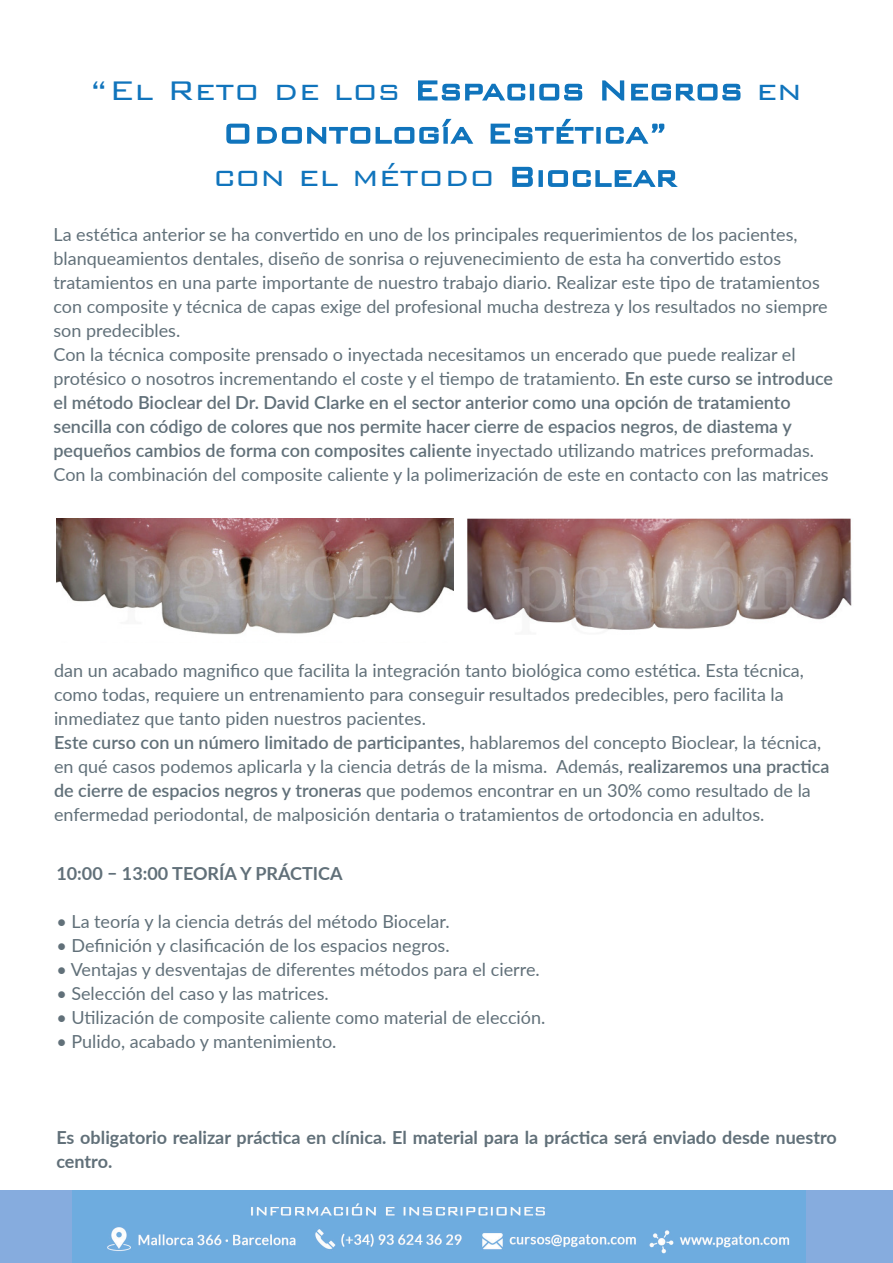
<style>
.page{position:relative;width:893px;height:1263px;background:#fff}
.page>*{position:absolute;margin:0;border:0;box-sizing:border-box;transform-origin:0 0}
.t1{font:300 36px/43.2px "Bank Gothic BT";color:#1074bc;text-align:center}
.t2{font:18px/24px "Lato";color:#617079}
.t3{font:700 18px/24px "Lato";color:#617079}
.s1{font-weight:600}
</style>
<div class="page">
<img style="left:71px;top:1190px;width:736px;height:73px">
<div style="left:0;top:1190px;width:71px;height:73px;background:#86acde"></div>
<div style="left:807px;top:1190px;width:86px;height:73px;background:#86acde"></div>
<img style="left:56px;top:519px;width:398px;height:116px">
<img style="left:467px;top:519px;width:385px;height:111px">
<p class="t1" style="left:89px;top:68px;width:715px">“El Reto de los Espacios Negros en<br>Odontología Estética”</p>
<p class="t1" style="left:213px;top:154px;width:465px">con el método Bioclear</p>
<p class="t2" style="left:53px;top:222px;width:776px">La estética anterior se ha convertido en uno de los principales requerimientos de los pacientes, blanqueamientos dentales, diseño de sonrisa o rejuvenecimiento de esta ha convertido estos tratamientos en una parte importante de nuestro trabajo diario. Realizar este tipo de tratamientos con composite y técnica de capas exige del profesional mucha destreza y los resultados no siempre son predecibles.</p>
<p class="t2" style="left:53px;top:342px;width:781px">Con la técnica composite prensado o inyectada necesitamos un encerado que puede realizar el protésico o nosotros incrementando el coste y el tiempo de tratamiento. <span class="s1">En este curso se introduce el método Bioclear del Dr. David Clarke en el sector anterior como una opción de tratamiento sencilla con código de colores que nos permite hacer cierre de espacios negros, de diastema y pequeños cambios de forma con composites caliente</span> inyectado utilizando matrices preformadas.<br>Con la combinación del composite caliente y la polimerización de este en contacto con las matrices</p>
<p class="t2" style="left:54px;top:658px;width:777px">dan un acabado magnifico que facilita la integración tanto biológica como estética. Esta técnica, como todas, requiere un entrenamiento para conseguir resultados predecibles, pero facilita la inmediatez que tanto piden nuestros pacientes.<br><span class="s1">Este curso con un número limitado de participantes,</span> hablaremos del concepto Bioclear, la técnica, en qué casos podemos aplicarla y la ciencia detrás de la misma. Además, <span class="s1">realizaremos una practica de cierre de espacios negros y troneras</span> que podemos encontrar en un 30% como resultado de la enfermedad periodontal, de malposición dentaria o tratamientos de ortodoncia en adultos.</p>
<p class="t3" style="left:56px;top:861px;width:288px">10:00 – 13:00 TEORÍA Y PRÁCTICA</p>
<p class="t2" style="left:56px;top:909px;width:395px">• La teoría y la ciencia detrás del método Biocelar.</p>
<p class="t2" style="left:56px;top:933px;width:395px">• Definición y clasificación de los espacios negros.</p>
<p class="t2" style="left:56px;top:957px;width:485px">• Ventajas y desventajas de diferentes métodos para el cierre.</p>
<p class="t2" style="left:56px;top:981px;width:274px">• Selección del caso y las matrices.</p>
<p class="t2" style="left:56px;top:1005px;width:490px">• Utilización de composite caliente como material de elección.</p>
<p class="t2" style="left:56px;top:1029px;width:282px">• Pulido, acabado y mantenimiento.</p>
<p class="t3" style="left:56px;top:1125px;width:782px">Es obligatorio realizar práctica en clínica. El material para la práctica será enviado desde nuestro centro.</p>
</div>
